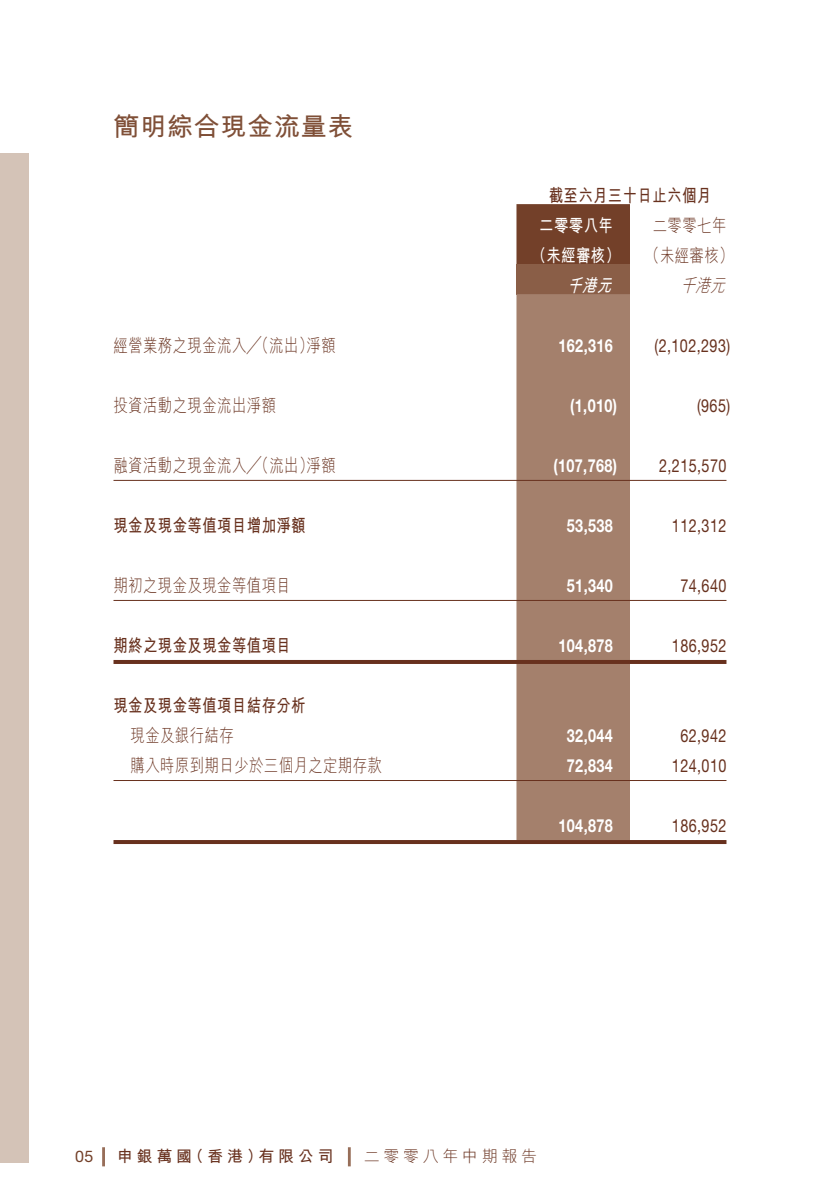
<style>
.page{position:relative;width:840px;height:1191px;background:#fff}
.page>*{position:absolute;margin:0;border:0;box-sizing:border-box;transform-origin:0 0}
.t1{font:26px "M Hei HK Bold E Ten B5 H";letter-spacing:.03em;color:#7f4f37}
.t2{font:18px "M Hei HK Light E Ten B5 H";letter-spacing:.03em;color:#68311e;scale:.8 1}
.t3{font:18px "Helvetica Neue";letter-spacing:.03em;color:#68311e;scale:.8 1}
.t4{font:700 18px "Helvetica Neue";letter-spacing:.03em;color:#fff;scale:.8 1}
.t5{font:18px "M Hei HK Bold E Ten B5 H";letter-spacing:.03em;color:#68311e;scale:.8 1}
.t6{font:18px "M Hei HK Bold E Ten B5 H";letter-spacing:.03em;color:#fff;scale:.8 1}
.t7{font:italic 18px "M Hei HK Bold E Ten B5 H";color:#fff;scale:.8 1}
.t8{font:italic 18px "M Hei HK Light E Ten B5 H";color:#68311e;scale:.8 1}
.t9{font:16px "M Hei HK Bold E Ten B5 H";letter-spacing:.23em;color:#68311e}
.t10{font:16px "M Hei HK Light E Ten B5 H";letter-spacing:.23em;color:#68311e}
.t11{font:16px "Helvetica Neue";color:#734029}
.s1{font-family:"M Sung HK Light E Ten B5 H"}
</style>
<div class="page">
<hr style="left:102px;top:1147px;width:3px;height:19px;background:#976e59">
<svg style="left:348px;top:1147px;width:2px;height:19px"></svg>
<div style="left:0;top:153px;width:28px;height:1009px;background:#d4c3b7"></div>
<div style="left:516px;top:204px;width:113px;height:60px;background:#734029"></div>
<div style="left:516px;top:264px;width:113px;height:30px;background:#8a5e47"></div>
<div style="left:516px;top:294px;width:113px;height:546px;background:#a4806c"></div>
<hr style="left:113px;top:480px;width:613px;height:1px;background:#68311e">
<hr style="left:113px;top:600px;width:613px;height:1px;background:#68311e">
<hr style="left:113px;top:660px;width:613px;height:4px;background:#68311e">
<hr style="left:113px;top:780px;width:613px;height:1px;background:#68311e">
<hr style="left:113px;top:840px;width:613px;height:4px;background:#68311e">
<h1 class="t1" style="left:113px;top:117px;width:241px">簡明綜合現金流量表</h1>
<p class="t5" style="left:548px;top:188px;width:205px">截至六月三十日止六個月</p>
<p class="t6" style="left:539px;top:218px;width:94px">二零零八年</p>
<p class="t2" style="left:652px;top:218px;width:94px">二零零七年</p>
<p class="t6" style="left:531px;top:248px;width:112px">（未經審核）</p>
<p class="t2" style="left:644px;top:248px;width:112px">（未經審核）</p>
<p class="t7" style="left:566px;top:278px;width:62px">千港元</p>
<p class="t8" style="left:680px;top:278px;width:63px">千港元</p>
<p class="t2" style="left:113px;top:338px;width:279px">經營業務之現金流入／（流出）淨額</p>
<p class="t4" style="left:558px;top:339px;width:70px">162,316</p>
<p class="t3" style="left:654px;top:339px;width:96px">(2,102,293)</p>
<p class="t2" style="left:113px;top:398px;width:205px">投資活動之現金流出淨額</p>
<p class="t4" style="left:570px;top:399px;width:60px">(1,010)</p>
<p class="t3" style="left:696px;top:399px;width:43px">(965)</p>
<p class="t2" style="left:113px;top:458px;width:279px">融資活動之現金流入<span class="s1">／</span>（流出）淨額</p>
<p class="t4" style="left:553px;top:459px;width:81px">(107,768)</p>
<p class="t3" style="left:658px;top:459px;width:86px">2,215,570</p>
<p class="t5" style="left:113px;top:518px;width:242px">現金及現金等值項目增加淨額</p>
<p class="t4" style="left:566px;top:519px;width:59px">53,538</p>
<p class="t3" style="left:671px;top:519px;width:70px">112,312</p>
<p class="t2" style="left:113px;top:578px;width:223px">期初之現金及現金等值項目</p>
<p class="t4" style="left:566px;top:579px;width:59px">51,340</p>
<p class="t3" style="left:680px;top:579px;width:59px">74,640</p>
<p class="t5" style="left:113px;top:638px;width:223px">期終之現金及現金等值項目</p>
<p class="t4" style="left:558px;top:639px;width:70px">104,878</p>
<p class="t3" style="left:671px;top:639px;width:70px">186,952</p>
<p class="t5" style="left:113px;top:698px;width:242px">現金及現金等值項目結存分析</p>
<p class="t2" style="left:130px;top:728px;width:131px">現金及銀行結存</p>
<p class="t4" style="left:566px;top:729px;width:59px">32,044</p>
<p class="t3" style="left:680px;top:729px;width:59px">62,942</p>
<p class="t2" style="left:130px;top:758px;width:316px">購入時原到期日少於三個月之定期存款</p>
<p class="t4" style="left:566px;top:759px;width:59px">72,834</p>
<p class="t3" style="left:671px;top:759px;width:70px">124,010</p>
<p class="t4" style="left:558px;top:819px;width:70px">104,878</p>
<p class="t3" style="left:671px;top:819px;width:70px">186,952</p>
<p class="t11" style="left:75px;top:1150px;width:20px">05</p>
<p class="t9" style="left:117px;top:1150px;width:218px">申銀萬國（香港）有限公司</p>
<p class="t10" style="left:363px;top:1150px;width:175px">二零零八年中期報告</p>
</div>
